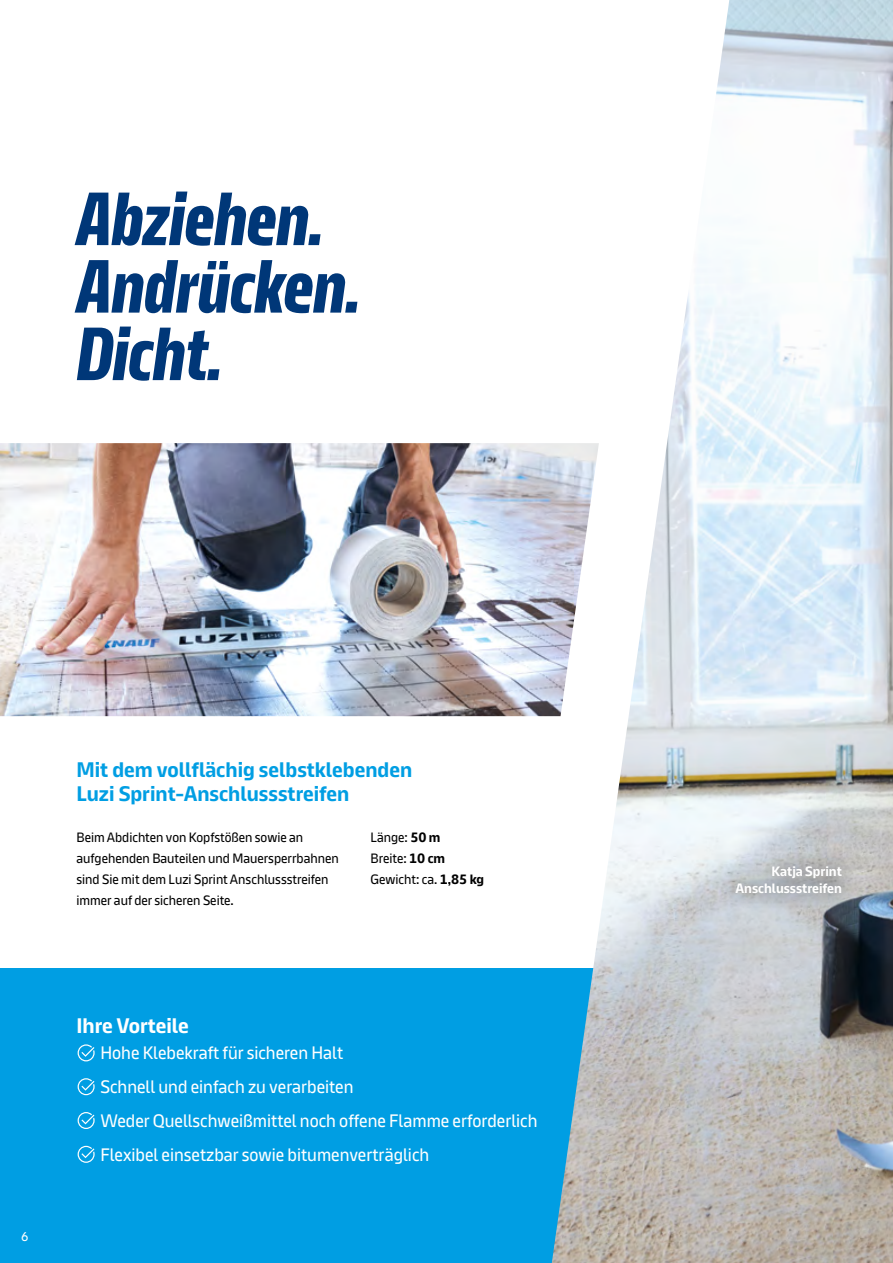
<style>
.page{position:relative;width:893px;height:1263px;background:#fff}
.page>*{position:absolute;margin:0;border:0;box-sizing:border-box;transform-origin:0 0}
.t1{font:700 75px/67.5px "Knauf Head";color:#003778}
.t2{font:700 21px/24px "Knauf";color:#009ee3}
.t3{font:700 21px "Knauf";color:#fff}
.t4{font:18px/33.8px "Knauf";color:#fff}
.t5{font:13.5px/21px "Knauf";color:#000}
.t6{font:700 13.5px/16.5px "Knauf";color:#fff;text-align:right}
.t7{font:12.75px "Knauf";color:#fff;scale:.95 1}
.s1{font-weight:700}
</style>
<div class="page">
<div style="left:0;top:968px;width:601px;height:295px;background:#009ee3"></div>
<img style="left:552px;top:0;width:341px;height:1263px">
<img style="left:0;top:443px;width:599px;height:273px">
<div style="left:718px;top:848px;width:141px;height:64px;background:#000;opacity:.6"></div>
<svg style="left:77px;top:1044px;width:18px;height:18px"></svg>
<svg style="left:77px;top:1078px;width:18px;height:18px"></svg>
<svg style="left:77px;top:1112px;width:18px;height:17px"></svg>
<svg style="left:77px;top:1146px;width:18px;height:17px"></svg>
<h1 class="t1" style="left:77px;top:186px;width:285px">Abziehen.<br>Andrücken.<br>Dicht.</h1>
<p class="t7" style="left:21px;top:1229px;width:9px">6</p>
<h2 class="t2" style="left:77px;top:757px;width:337px">Mit dem vollflächig selbstklebenden<br>Luzi Sprint-Anschlussstreifen</h2>
<p class="t5" style="left:77px;top:827px;width:264px">Beim Abdichten von Kopfstößen sowie an aufgehenden Bauteilen und Mauersperrbahnen sind Sie mit dem Luzi Sprint Anschlussstreifen immer auf der sicheren Seite.</p>
<p class="t5" style="left:371px;top:827px;width:115px">Länge: <span class="s1">50 m<br></span>Breite: <span class="s1">10 cm<br></span>Gewicht: ca. <span class="s1">1,85 kg</span></p>
<h2 class="t3" style="left:77px;top:1014px;width:114px">Ihre Vorteile</h2>
<h3 class="t4" style="left:100px;top:1036px;width:439px">Hohe Klebekraft für sicheren Halt<br>Schnell und einfach zu verarbeiten<br>Weder Quellschweißmittel noch offene Flamme erforderlich Flexibel einsetzbar sowie bitumenverträglich</h3>
<p class="t6" style="left:735px;top:863px;width:108px">Katja Sprint<br>Anschlussstreifen</p>
</div>
